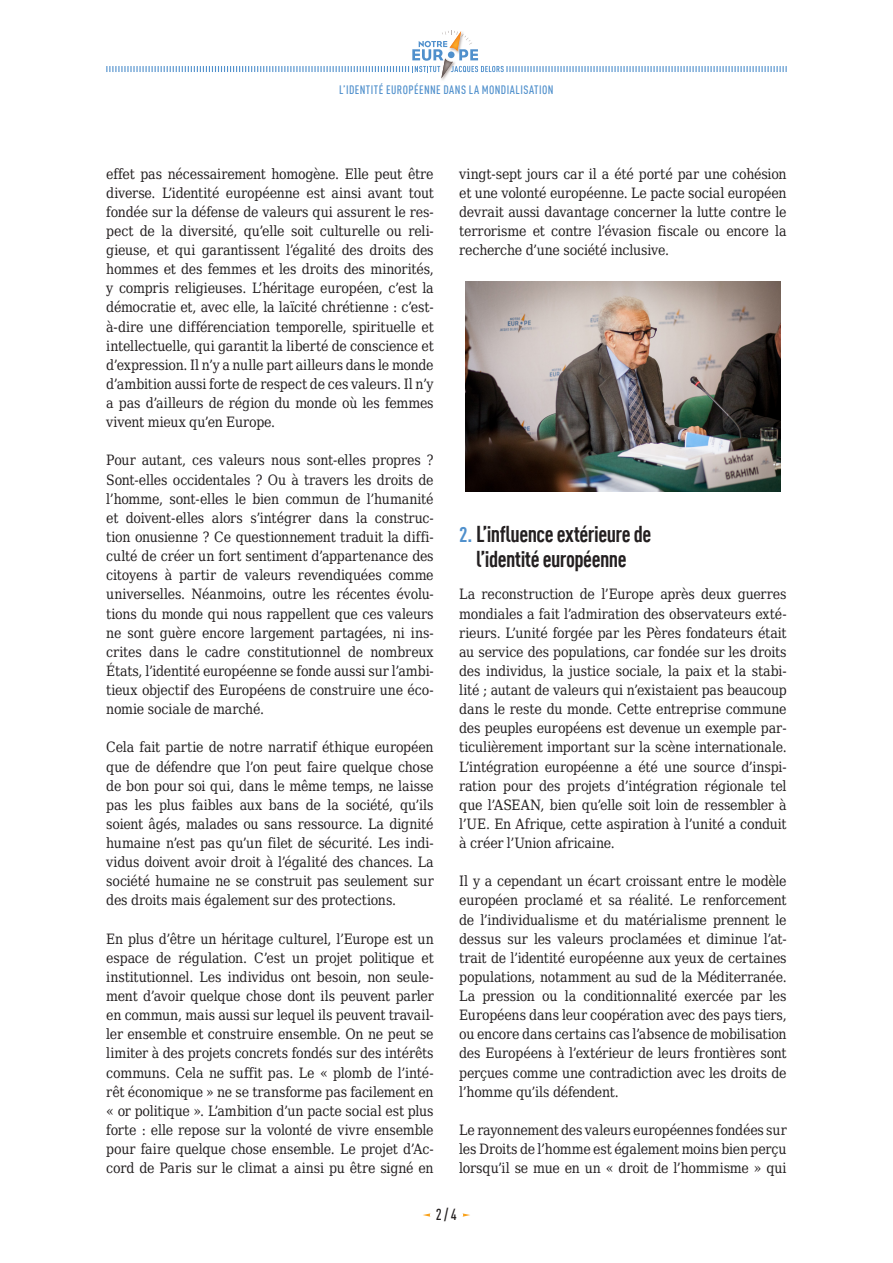
<style>
.page{position:relative;width:893px;height:1263px;background:#fff}
.page>*{position:absolute;margin:0;border:0;box-sizing:border-box;transform-origin:0 0}
.SYN_Titre1{font:700 condensed 22.5px/25.5px "DIN Offc Pro";letter-spacing:-.025em;color:#231f20;text-align:center}
.t1{font:500 condensed 15.75px "DIN Offc Pro";color:#231f20}
.SYN_Courant{font:14.25px/19.2px "DejaVu Serif Condensed";letter-spacing:-.015em;color:#231f20;text-align:justify}
.t2{font:500 condensed 12px "DIN Offc Pro";color:#5090cc}
.s1{font-size:21px;color:#5090cc}
</style>
<div class="page">
<svg style="left:423px;top:1213px;width:7px;height:4px"></svg>
<svg style="left:463px;top:1213px;width:7px;height:4px"></svg>
<svg style="left:106px;top:31px;width:681px;height:47px"></svg>
<img style="left:465px;top:281px;width:316px;height:211px">
<p class="t2" style="left:339px;top:81px;width:13px">L’IDENTITÉ</p>
<p class="t2" style="left:386px;top:81px;width:7px">EUROPÉENNE</p>
<p class="t2" style="left:443px;top:81px;width:7px">DANS</p>
<p class="t2" style="left:469px;top:81px;width:20px">LA MONDIALISATION</p>
<p class="SYN_Courant" style="left:106px;top:163px;width:329px">effet pas nécessairement homogène. Elle peut être diverse. L’identité européenne est ainsi avant tout fondée sur la défense de valeurs qui assurent le res&shy;pect de la diversité, qu’elle soit culturelle ou reli&shy;gieuse, et qui garantissent l’égalité des droits des hommes et des femmes et les droits des minorités, y compris religieuses. L’héritage européen, c’est la démocratie et, avec elle, la laïcité chrétienne : c’est&shy;à-dire une différenciation temporelle, spirituelle et intellectuelle, qui garantit la liberté de conscience et d’expression. Il n’y a nulle part ailleurs dans le monde d’ambition aussi forte de respect de ces valeurs. Il n’y a pas d’ailleurs de région du monde où les femmes vivent mieux qu’en Europe.</p>
<p class="SYN_Courant" style="left:106px;top:450px;width:329px">Pour autant, ces valeurs nous sont-elles propres ?<br>Sont-elles occidentales ? Ou à travers les droits de l’homme, sont-elles le bien commun de l’humanité et doivent-elles alors s’intégrer dans la construc&shy;tion onusienne ? Ce questionnement traduit la diffi&shy;culté de créer un fort sentiment d’appartenance des citoyens à partir de valeurs revendiquées comme universelles. Néanmoins, outre les récentes évolu&shy;tions du monde qui nous rappellent que ces valeurs ne sont guère encore largement partagées, ni ins&shy;crites dans le cadre constitutionnel de nombreux États, l’identité européenne se fonde aussi sur l’ambi&shy;tieux objectif des Européens de construire une éco&shy;nomie sociale de marché.</p>
<p class="SYN_Courant" style="left:106px;top:736px;width:329px">Cela fait partie de notre narratif éthique européen que de défendre que l’on peut faire quelque chose de bon pour soi qui, dans le même temps, ne laisse pas les plus faibles aux bans de la société, qu’ils soient âgés, malades ou sans ressource. La dignité humaine n’est pas qu’un filet de sécurité. Les indi&shy;vidus doivent avoir droit à l’égalité des chances. La société humaine ne se construit pas seulement sur des droits mais également sur des protections.</p>
<p class="SYN_Courant" style="left:106px;top:928px;width:329px">En plus d’être un héritage culturel, l’Europe est un espace de régulation. C’est un projet politique et institutionnel. Les individus ont besoin, non seule&shy;ment d’avoir quelque chose dont ils peuvent parler en commun, mais aussi sur lequel ils peuvent travail&shy;ler ensemble et construire ensemble. On ne peut se limiter à des projets concrets fondés sur des intérêts communs. Cela ne suffit pas. Le « plomb de l’inté&shy;rêt économique » ne se transforme pas facilement en « or politique ». L’ambition d’un pacte social est plus forte : elle repose sur la volonté de vivre ensemble pour faire quelque chose ensemble. Le projet d’Ac&shy;cord de Paris sur le climat a ainsi pu être signé en</p>
<p class="SYN_Courant" style="left:459px;top:163px;width:329px">vingt-sept jours car il a été porté par une cohésion et une volonté européenne. Le pacte social européen devrait aussi davantage concerner la lutte contre le terrorisme et contre l’évasion fiscale ou encore la recherche d’une société inclusive.</p>
<p class="SYN_Titre1" style="left:459px;top:519px;width:194px"><span class="s1">2.</span> L’influence extérieure de l’identité européenne</p>
<p class="SYN_Courant" style="left:459px;top:583px;width:329px">La reconstruction de l’Europe après deux guerres mondiales a fait l’admiration des observateurs exté&shy;rieurs. L’unité forgée par les Pères fondateurs était au service des populations, car fondée sur les droits des individus, la justice sociale, la paix et la stabi&shy;lité ; autant de valeurs qui n’existaient pas beaucoup dans le reste du monde. Cette entreprise commune des peuples européens est devenue un exemple par&shy;ticulièrement important sur la scène internationale.<br>L’intégration européenne a été une source d’inspi&shy;ration pour des projets d’intégration régionale tel que l’ASEAN, bien qu’elle soit loin de ressembler à l’UE. En Afrique, cette aspiration à l’unité a conduit à créer l’Union africaine.</p>
<p class="SYN_Courant" style="left:459px;top:870px;width:329px">Il y a cependant un écart croissant entre le modèle européen proclamé et sa réalité. Le renforcement de l’individualisme et du matérialisme prennent le dessus sur les valeurs proclamées et diminue l’at&shy;trait de l’identité européenne aux yeux de certaines populations, notamment au sud de la Méditerranée.<br>La pression ou la conditionnalité exercée par les Européens dans leur coopération avec des pays tiers, ou encore dans certains cas l’absence de mobilisation des Européens à l’extérieur de leurs frontières sont perçues comme une contradiction avec les droits de l’homme qu’ils défendent.</p>
<p class="SYN_Courant" style="left:459px;top:1119px;width:329px">Le rayonnement des valeurs européennes fondées sur les Droits de l’homme est également moins bien perçu lorsqu’il se mue en un « droit de l’hommisme » qui</p>
<p class="t1" style="left:436px;top:1203px;width:22px">2 / 4</p>
</div>
